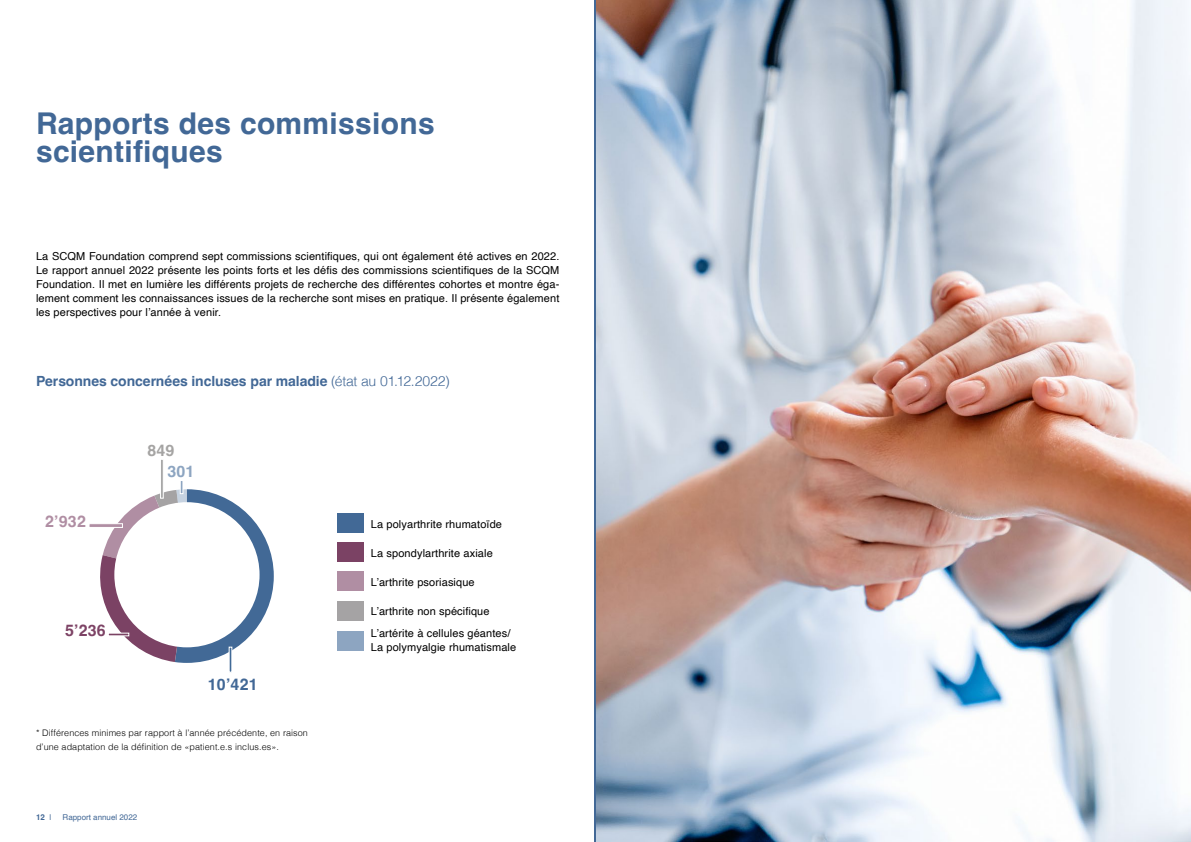
<style>
.page{position:relative;width:1191px;height:842px;background:#fff}
.page>*{position:absolute;margin:0;border:0;box-sizing:border-box;transform-origin:0 0}
.t1{font:700 30px/28px "Helvetica";letter-spacing:.01em;color:#426896}
.t2{font:700 16px "Helvetica";color:#426896}
.t3{font:700 16px "Helvetica";color:#7d4365}
.t4{font:700 16px "Helvetica";color:#b08ea3}
.t5{font:700 16px "Helvetica";color:#8da5c1}
.t6{font:700 16px "Helvetica";color:#a5a4a3}
.t7{font:700 14px "Helvetica";letter-spacing:-.005em;color:#426896}
.t8{font:11px/14px "Helvetica";letter-spacing:.01em;color:#000;text-align:justify}
.t9{font:9.8px "Helvetica";color:#010202}
.t10{font:300 9px/14px "Helvetica";letter-spacing:.01em;color:#000}
.t11{font:8px "Helvetica";color:#426896}
.t12{font:700 8px "Helvetica";color:#426896}
.s1{font-weight:300}
.s2{font-weight:400}
</style>
<div class="page">
<hr style="left:594px;top:0;width:2px;height:842px;background:#426896">
<img style="left:596px;top:0;width:595px;height:842px">
<div style="left:338px;top:601px;width:26px;height:20px;background:#a5a3a4"></div>
<div style="left:338px;top:631px;width:26px;height:20px;background:#8da5c1"></div>
<div style="left:338px;top:513px;width:26px;height:20px;background:#426996"></div>
<div style="left:338px;top:571px;width:26px;height:20px;background:#b08ea3"></div>
<div style="left:337px;top:542px;width:26px;height:20px;background:#7b4264"></div>
<svg style="left:100px;top:489px;width:174px;height:174px"></svg>
<div style="left:114px;top:502px;width:145px;height:145px;background:#fff;border-radius:50%"></div>
<div style="left:180px;top:480px;width:3px;height:14px;background:#8da5c1;border:1px solid #fff"></div>
<svg style="left:89px;top:523px;width:34px;height:5px"></svg>
<div style="left:108px;top:633px;width:21px;height:3px;background:#7b4364;border:1px solid #fff"></div>
<div style="left:229px;top:647px;width:3px;height:25px;background:#416a97;border:1px solid #fff"></div>
<svg style="left:160px;top:459px;width:4px;height:40px"></svg>
<h1 class="t1" style="left:36px;top:113px;width:400px">Rapports des commissions scientifiques</h1>
<p class="t8" style="left:36px;top:249px;width:525px">La SCQM Foundation comprend sept commissions scientifiques, qui ont également été actives en 2022.<br>Le rapport annuel 2022 présente les points forts et les défis des commissions scientifiques de la SCQM Foundation. Il met en lumière les différents projets de recherche des différentes cohortes et montre éga&shy;lement comment les connaissances issues de la recherche sont mises en pratique. Il présente également les perspectives pour l’année à venir.</p>
<p class="t7" style="left:36px;top:373px;width:415px">Personnes concernées incluses par maladie <span class="s1">(état au 01.12.2022)</span></p>
<h2 class="t6" style="left:147px;top:440px;width:29px">849</h2>
<h2 class="t4" style="left:45px;top:512px;width:42px">2’932</h2>
<h2 class="t3" style="left:65px;top:621px;width:42px">5’236</h2>
<h2 class="t5" style="left:167px;top:461px;width:28px">301</h2>
<h2 class="t2" style="left:208px;top:675px;width:51px">10’421</h2>
<p class="t10" style="left:36px;top:725px;width:273px">* Différences minimes par rapport à l’année précédente, en raison d’une adaptation de la définition de «patient.e.s inclus.es».</p>
<p class="t12" style="left:36px;top:812px;width:17px">12 <span class="s2">|</span></p>
<p class="t11" style="left:63px;top:811px;width:76px">Rapport annuel 2022</p>
<p class="t8" style="left:371px;top:517px;width:133px">La polyarthrite rhumatoïde</p>
<p class="t9" style="left:367px;top:516px;width:95px">Rheumatoide Arthritis</p>
<p class="t9" style="left:367px;top:546px;width:104px">Axiale Spondyloarthritis</p>
<p class="t9" style="left:367px;top:575px;width:73px">Psoriasisarthritis</p>
<p class="t8" style="left:371px;top:546px;width:123px">La spondylarthrite axiale</p>
<p class="t8" style="left:371px;top:576px;width:105px">L’arthrite psoriasique</p>
<p class="t8" style="left:371px;top:601px;width:141px;line-height:22.1px">L’arthrite non spécifique<br>L’artérite à cellules géantes/</p>
<p class="t8" style="left:371px;top:641px;width:147px">La polymyalgie rhumatismale</p>
<p class="t9" style="left:367px;top:603px;width:115px">Unklassifiziert und Andere</p>
<p class="t9" style="left:367px;top:635px;width:194px">Riesenzellarteriitis / Polymyalgia rheumatica</p>
</div>
